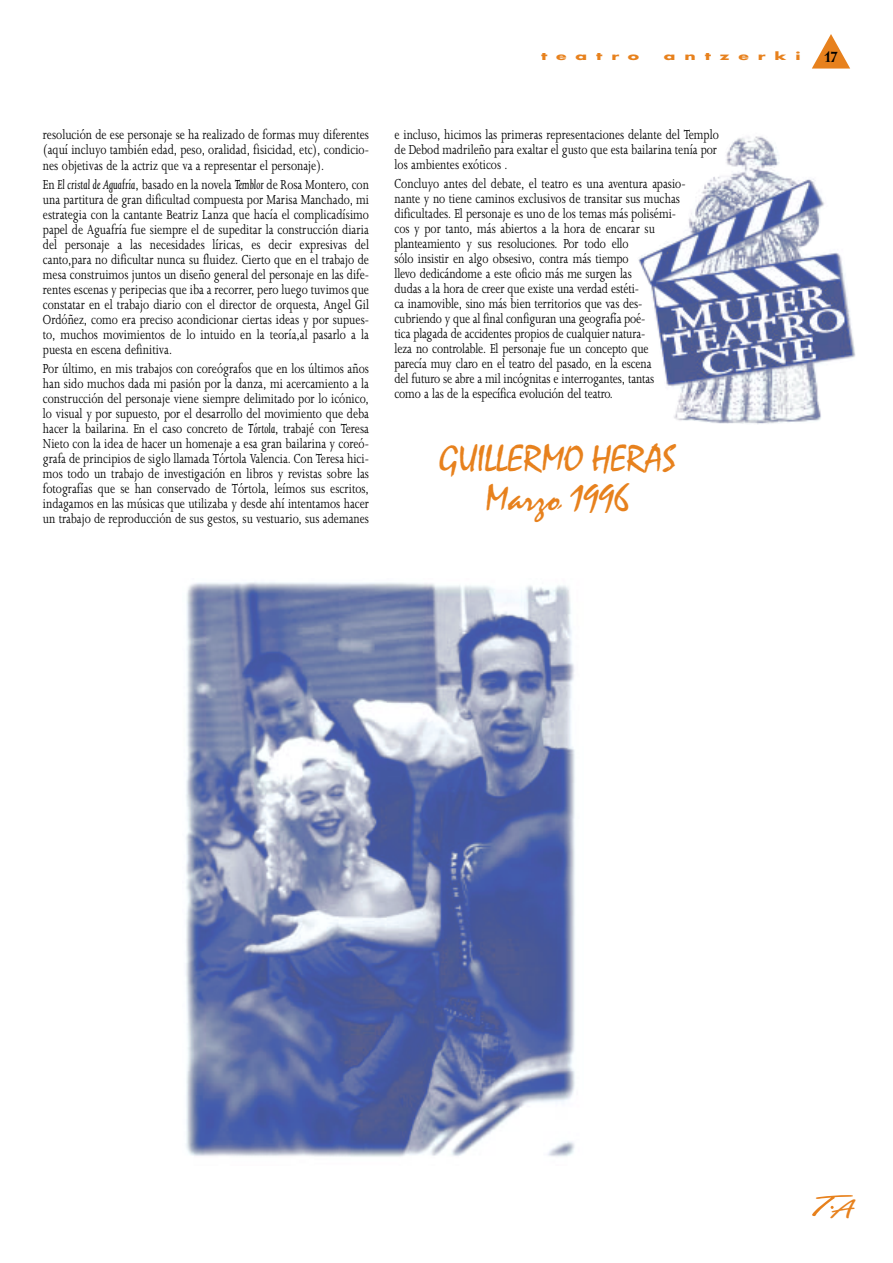
<style>
.page{position:relative;width:893px;height:1263px;background:#fff}
.page>*{position:absolute;margin:0;border:0;box-sizing:border-box;transform-origin:0 0}
.t1{font:36px/40.2px "Mistral";color:#e7811d;text-align:center}
.t2{font:28.8px "Freestyle Script";color:#e7811d;scale:2.18 1}
.t3{font:15px/15px "Joanna";letter-spacing:-.01em;color:#000;text-align:justify;scale:.8 1}
.t4{font:700 15px "Cg Athenaeum";color:#000}
.t5{font:700 10.5px "Futura";letter-spacing:.52em;color:#e7811d;scale:1.64 1}
.s1{font-style:italic}
</style>
<div class="page">
<svg style="left:812px;top:34px;width:38px;height:35px"></svg>
<img style="left:185px;top:582px;width:390px;height:575px">
<img style="left:638px;top:136px;width:218px;height:288px">
<p class="t5" style="left:541px;top:52px;width:61px">teatro</p>
<p class="t5" style="left:663px;top:52px;width:85px">antzerki</p>
<p class="t4" style="left:824px;top:51px;width:15px">17</p>
<p class="t3" style="left:43px;top:128px;width:409px;line-height:15.5px">resolución de ese personaje se ha realizado de formas muy diferentes (aquí incluyo también edad, peso, oralidad, fisicidad, etc), condicio&shy;nes objetivas de la actriz que va a representar el personaje).</p>
<p class="t3" style="left:43px;top:178px;width:409px">En <span class="s1">El cristal de Aguafría</span>, basado en la novela <span class="s1">Temblor</span> de Rosa Montero, con una partitura de gran dificultad compuesta por Marisa Manchado, mi estrategia con la cantante Beatriz Lanza que hacía el complicadísimo papel de Aguafría fue siempre el de supeditar la construcción diaria del personaje a las necesidades líricas, es decir expresivas del canto,para no dificultar nunca su fluidez. Cierto que en el trabajo de mesa construimos juntos un diseño general del personaje en las dife&shy;rentes escenas y peripecias que iba a recorrer, pero luego tuvimos que constatar en el trabajo diario con el director de orquesta, Angel Gil Ordóñez, como era preciso acondicionar ciertas ideas y por supues&shy;to, muchos movimientos de lo intuido en la teoría,al pasarlo a la puesta en escena definitiva.</p>
<p class="t3" style="left:43px;top:363px;width:409px">Por último, en mis trabajos con coreógrafos que en los últimos años han sido muchos dada mi pasión por la danza, mi acercamiento a la construcción del personaje viene siempre delimitado por lo icónico, lo visual y por supuesto, por el desarrollo del movimiento que deba hacer la bailarina. En el caso concreto de <span class="s1">Tórtola</span>, trabajé con Teresa Nieto con la idea de hacer un homenaje a esa gran bailarina y coreó&shy;grafa de principios de siglo llamada Tórtola Valencia. Con Teresa hici&shy;mos todo un trabajo de investigación en libros y revistas sobre las fotografías que se han conservado de Tórtola, leímos sus escritos, indagamos en las músicas que utilizaba y desde ahí intentamos hacer un trabajo de reproducción de sus gestos, su vestuario, sus ademanes</p>
<p class="t3" style="left:394px;top:128px;width:407px">e incluso, hicimos las primeras representaciones delante del Templo de Debod madrileño para exaltar el gusto que esta bailarina tenía por los ambientes exóticos .</p>
<p class="t3" style="left:394px;top:178px;width:365px;text-align:left">Concluyo antes del debate, el teatro es una aventura apasio&shy;nante y no tiene caminos exclusivos de transitar sus muchas dificultades. El personaje es uno de los temas más polisémi&shy;cos y por tanto, más abiertos a la hora de encarar su planteamiento y sus resoluciones. Por todo ello<br>sólo insistir en algo obsesivo, contra más tiempo<br>llevo dedicándome a este oficio más me surgen las<br>dudas a la hora de creer que existe una verdad estéti-<br>ca inamovible, sino más bien territorios que vas des&shy;cubriendo y que al final configuran una geografía poé-<br>tica plagada de accidentes propios de cualquier natura-<br>leza no controlable. El personaje fue un concepto que<br>parecía muy claro en el teatro del pasado, en la escena<br>del futuro se abre a mil incógnitas e interrogantes, tantas<br>como a las de la específica evolución del teatro.</p>
<h1 class="t1" style="left:439px;top:443px;width:238px">GUILLERMO HERAS<br>Marzo 1996</h1>
<h2 class="t2" style="left:807px;top:1197px;width:22px">T<sub>A</sub></h2>
</div>
